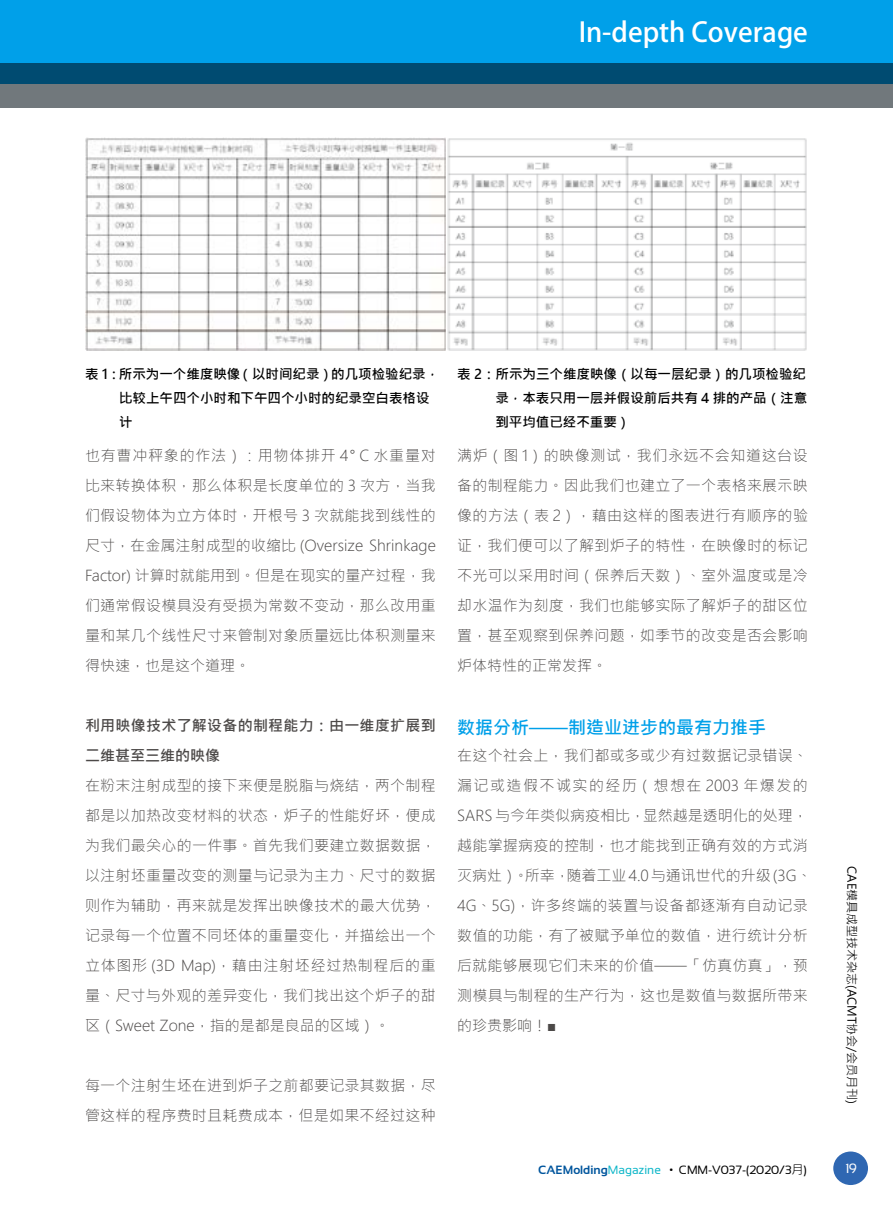
<style>
.page{position:relative;width:893px;height:1212px;background:#fff}
.page>*{position:absolute;margin:0;border:0;box-sizing:border-box;transform-origin:0 0}
.t1{font:700 27px "Adobe Fan Heiti Std";color:#fff}
.t2{font:700 18px "Microsoft Jheng Hei";color:#00a0e9}
.t3{font:15px/30px "Microsoft Jheng Hei UI Light";letter-spacing:.02em;color:#4c4948;text-align:justify}
.t4{font:15px/30px "Microsoft Jheng Hei UI Bold";letter-spacing:.02em;color:#4c4948}
.t5{font:13.5px/24px "Microsoft Jheng Hei UI Bold";color:#000}
.t6{font:13.5px "Sansation";color:#fff}
.t7{font:12px "Sansation";color:#000}
.t8{font:12px "Microsoft Jheng Hei";color:#000}
.s1{font-weight:700;color:#00559d}
.s2{color:#0fb7c9}
.s3{font-family:"Microsoft Jheng Hei"}
</style>
<div class="page">
<div style="left:0;top:0;width:893px;height:84px;background:#00a0e9"></div>
<svg style="left:0;top:64px;width:893px;height:44px;background:#3d6376"></svg>
<div style="left:833px;top:1151px;width:35px;height:34px;background:#2f67b2;border-radius:50%"></div>
<img style="left:85px;top:138px;width:722px;height:212px">
<h1 class="t1" style="left:579px;top:16px;width:231px">In-depth Coverage</h1>
<p class="t5" style="left:119px;top:362px;width:322px;text-indent:-34px">表 1：所示为一个维度映像（以时间纪录）的几项检验纪录，比较上午四个小时和下午四个小时的纪录空白表格设计</p>
<p class="t5" style="left:495px;top:362px;width:313px;text-align:justify;text-indent:-38px">表 2：所示为三个维度映像（以每一层纪录）的几项检验纪录，本表只用一层并假设前后共有 4 排的产品（注意到平均值已经不重要）</p>
<p class="t3" style="left:85px;top:440px;width:352px">也有曹冲秤象的作法）：用物体排开 4° C 水重量对比来转换体积，那么体积是长度单位的 3 次方，当我们假设物体为立方体时，开根号 3 次就能找到线性的尺寸，在金属注射成型的收缩比 (Oversize Shrinkage Factor) 计算时就能用到。但是在现实的量产过程，我们通常假设模具没有受损为常数不变动，那么改用重量和某几个线性尺寸来管制对象质量远比体积测量来得快速，也是这个道理。</p>
<p class="t3" style="left:457px;top:440px;width:352px">满炉（图 1）的映像测试，我们永远不会知道这台设备的制程能力。因此我们也建立了一个表格来展示映像的方法（表 2），藉由这样的图表进行有顺序的验证，我们便可以了解到炉子的特性，在映像时的标记不光可以采用时间（保养后天数）、室外温度或是冷却水温作为刻度，我们也能够实际了解炉子的甜区位置，甚至观察到保养问题，如季节的改变是否会影响炉体特性的正常发挥。</p>
<p class="t4" style="left:85px;top:710px;width:352px">利用映像技术了解设备的制程能力：由一维度扩展到二维甚至三维的映像</p>
<p class="t3" style="left:85px;top:770px;width:352px">在粉末注射成型的接下来便是脱脂与烧结，两个制程都是以加热改变材料的状态，炉子的性能好坏，便成为我们最关心的一件事。首先我们要建立数据数据，以注射坯重量改变的测量与记录为主力、尺寸的数据则作为辅助，再来就是发挥出映像技术的最大优势，记录每一个位置不同坯体的重量变化，并描绘出一个立体图形 (3D Map)，藉由注射坯经过热制程后的重量、尺寸与外观的差异变化，我们找出这个炉子的甜区（Sweet Zone，指的是都是良品的区域）。</p>
<p class="t3" style="left:85px;top:1070px;width:352px">每一个注射生坯在进到炉子之前都要记录其数据，尽管这样的程序费时且耗费成本，但是如果不经过这种</p>
<p class="t2" style="left:457px;top:716px;width:310px">数据分析—制造业进步的最有力推手</p>
<p class="t3" style="left:457px;top:740px;width:356px;text-align:left">在这个社会上，我们都或多或少有过数据记录错误、漏记或造假不诚实的经历（想想在 2003 年爆发的<br>SARS 与今年类似病疫相比，显然越是透明化的处理，越能掌握病疫的控制，也才能找到正确有效的方式消灭病灶）。所幸，随着工业4.0与通讯世代的升级(3G、<br>4G、5G)，许多终端的装置与设备都逐渐有自动记录数值的功能，有了被赋予单位的数值，进行统计分析后就能够展现它们未来的价值—「仿真仿真」，预测模具与制程的生产行为，这也是数值与数据所带来的珍贵影响！■</p>
<p class="t8" style="left:859px;top:866px;width:240px;rotate:90deg">CAE模具成型技术杂志(ACMT协会/会员月刊)</p>
<p class="t7" style="left:538px;top:1163px;width:270px"><span class="s1">CAEMolding</span><span class="s2">Magazine</span> • CMM-V037-(2020/3<span class="s3">月</span>)</p>
<p class="t6" style="left:845px;top:1161px;width:13px">19</p>
</div>
